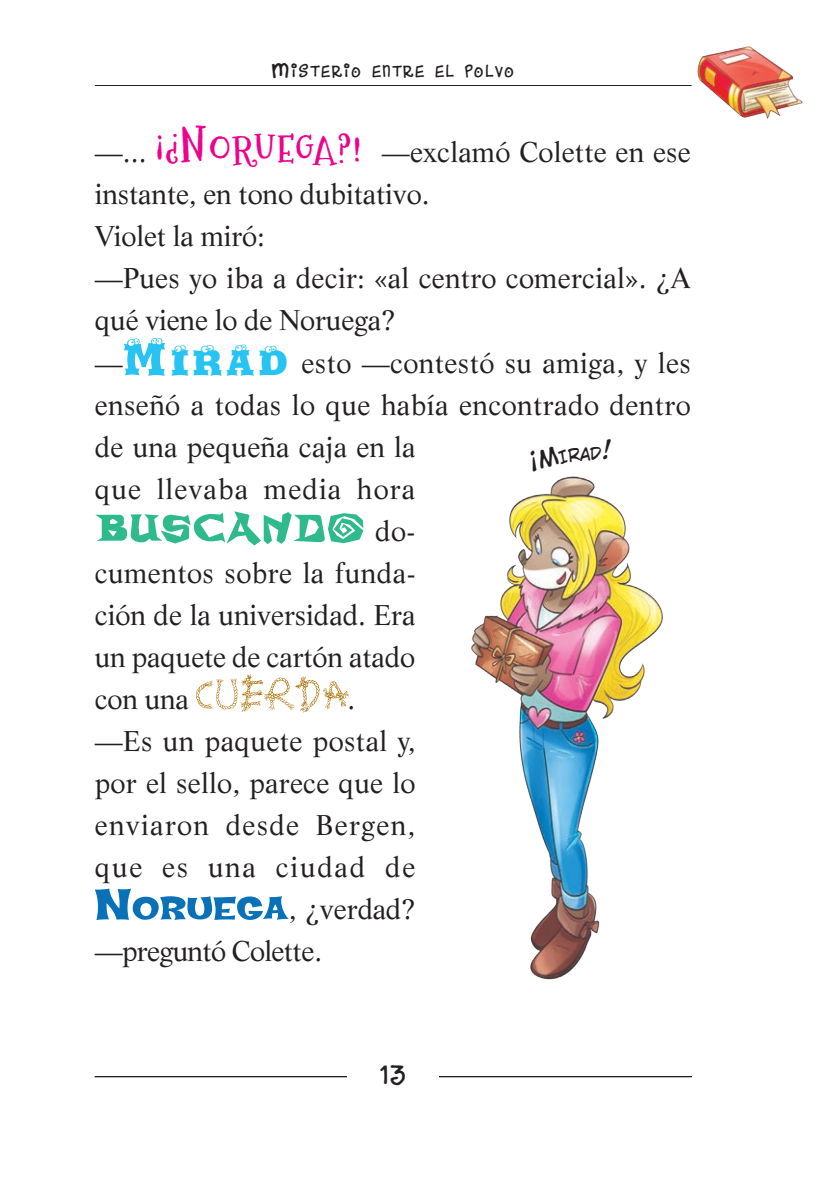
<style>
.page{position:relative;width:832px;height:1192px;background:#fff}
.page>*{position:absolute;margin:0;border:0;box-sizing:border-box;transform-origin:0 0}
.t1{font:40px "Whassis ICG Calm";letter-spacing:.01em;color:#2fba8c;scale:1.3 1}
.t2{font:40px "Dance Party";color:#231f20}
.t3{font:700 36px "Mountainsof Christmas";color:#ed028c}
.t4{font:28px/42px "Life";letter-spacing:.005em;color:#231f20}
.t5{font:28px "Life";letter-spacing:.045em;color:#231f20}
.t6{font:28px "Life";letter-spacing:-.025em;color:#231f20}
.t7{font:28px "Life";letter-spacing:.06em;color:#231f20}
.t8{font:25.2px "Dance Party";letter-spacing:.055em;color:#231f20}
.s1{font-size:36px}
.s2{font-family:"Mountainsof Christmas";font-weight:700;font-size:46px;color:#ed028c}
.s3{font-family:"Mountainsof Christmas";font-weight:700;font-size:36px;color:#ed028c}
.s4{font-family:"Eyeballs BT";font-size:44px;color:#27c3f3}
.s5{font-family:"Eyeballs BT";font-size:36px;color:#27c3f3}
.s6{font-family:"Life";font-size:28px;color:#231f20}
</style>
<div class="page">
<img style="left:471px;top:476px;width:192px;height:504px">
<svg style="left:196px;top:674px;width:153px;height:38px"></svg>
<svg style="left:95px;top:888px;width:193px;height:31px"></svg>
<hr style="left:95px;top:1075px;width:596px;height:1px;background:#231f20">
<div style="left:347px;top:1050px;width:92px;height:50px;background:#fff"></div>
<hr style="left:95px;top:85px;width:596px;height:1px;background:#231f20">
<img style="left:691px;top:46px;width:112px;height:73px">
<p class="t8" style="left:272px;top:58px;width:244px"><span class="s1">M</span>isterio entre el polvo</p>
<p class="t4" style="left:95px;top:131px;width:597px;text-indent:85px"><span class="s2">N</span><span class="s3">ORUEGA?!</span> —exclamó Colette en ese instante, en tono dubitativo.<br>Violet la miró:<br>—Pues yo iba a decir: «al centro comercial». ¿A qué viene lo de Noruega?<br>—<span class="s4">M</span><span class="s5">IRAD</span> esto —contestó su amiga, y les enseñó a todas lo que había encontrado dentro de una pequeña caja en la<br>que llevaba media hora</p>
<h1 class="t1" style="left:95px;top:504px;width:248px">BUS CANDO <span class="s6">do-</span></h1>
<p class="t4" style="left:95px;top:551px;width:322px;text-align:justify">cumentos sobre la funda&shy;ción de la universidad. Era un paquete de cartón atado con una</p>
<p class="t4" style="left:347px;top:677px;width:9px">.</p>
<p class="t4" style="left:95px;top:719px;width:322px">—Es un paquete postal y,</p>
<p class="t4" style="left:95px;top:761px;width:322px">por el sello, parece que lo</p>
<p class="t5" style="left:95px;top:807px;width:322px">enviaron desde Bergen,</p>
<p class="t7" style="left:95px;top:849px;width:322px">que es una ciudad de</p>
<p class="t4" style="left:289px;top:887px;width:128px">, ¿verdad?</p>
<p class="t6" style="left:95px;top:933px;width:229px">—preguntó Colette.</p>
<p class="t3" style="left:179px;top:172px;width:25px;rotate:-180deg">?!</p>
<p class="t4" style="left:95px;top:131px;width:53px">—...</p>
<h1 class="t2" style="left:380px;top:1053px;width:27px">13</h1>
</div>
